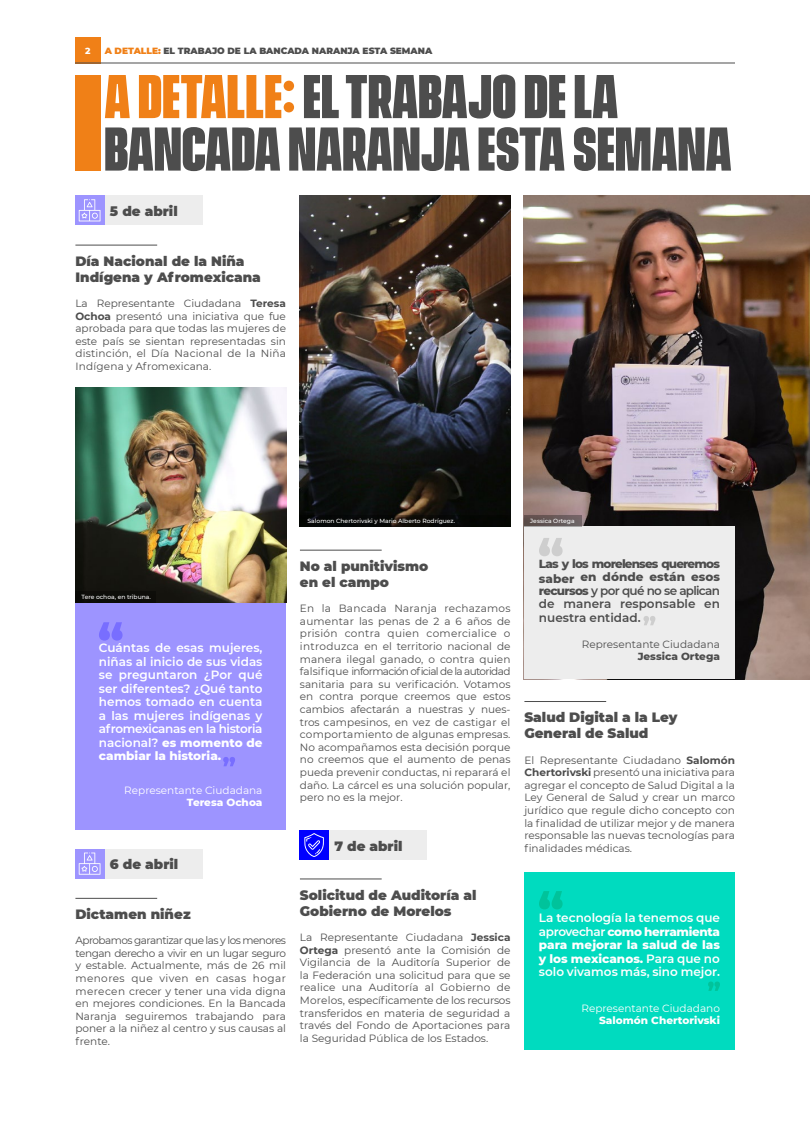
<style>
.page{position:relative;width:810px;height:1125px;background:#fff}
.page>*{position:absolute;margin:0;border:0;box-sizing:border-box;transform-origin:0 0}
.t1{font:700 56.25px/52.5px "Vanguard CF Extra";color:#4d4d4d}
.t2{font:900 13.5px/16.2px "Montserrat";color:#4d4d4d}
.t3{font:600 12px/13.5px "Montserrat";color:#fff;text-align:justify}
.t4{font:800 12px/13.5px "Montserrat";letter-spacing:-.06em;color:#4d4d4d;text-align:justify}
.t5{font:10.5px/12.6px "Montserrat";color:#4d4d4d;text-align:justify}
.t6{font:10.5px "Montserrat";color:#fff}
.t7{font:800 10.5px "Montserrat";color:#fff}
.t8{font:800 10.5px "Montserrat";color:#4d4d4d}
.t9{font:900 9px "Montserrat";color:#4d4d4d}
.t10{font:800 9px "Montserrat";color:#fff}
.t11{font:500 6px "Montserrat";color:#fff}
.s1{color:#f08017}
.s2{font-weight:700}
.s3{font-weight:800}
.s4{font-weight:600}
</style>
<div class="page">
<div style="left:75px;top:37px;width:25px;height:26px;background:#f08017"></div>
<hr style="left:75px;top:63px;width:660px;height:1px;background:#4d4d4d">
<div style="left:103px;top:196px;width:99px;height:29px;background:#ededed"></div>
<div style="left:103px;top:849px;width:99px;height:29px;background:#ededed"></div>
<div style="left:75px;top:75px;width:25px;height:96px;background:#f08017"></div>
<div style="left:75px;top:196px;width:29px;height:29px;background:#9d94ff"></div>
<div style="left:75px;top:849px;width:29px;height:29px;background:#9d94ff"></div>
<div style="left:75px;top:603px;width:211px;height:226px;background:#9d94ff"></div>
<hr style="left:75px;top:245px;width:82px;height:1px;background:#4d4d4d">
<hr style="left:300px;top:550px;width:82px;height:1px;background:#4d4d4d">
<hr style="left:524px;top:701px;width:82px;height:1px;background:#4d4d4d">
<hr style="left:300px;top:879px;width:82px;height:1px;background:#4d4d4d">
<hr style="left:75px;top:898px;width:82px;height:1px;background:#4d4d4d">
<svg style="left:79px;top:199px;width:22px;height:22px"></svg>
<svg style="left:79px;top:853px;width:22px;height:22px"></svg>
<svg style="left:99px;top:622px;width:24px;height:19px"></svg>
<svg style="left:223px;top:757px;width:12px;height:9px"></svg>
<img style="left:75px;top:387px;width:211px;height:216px">
<img style="left:300px;top:196px;width:211px;height:331px">
<div style="left:75px;top:592px;width:80px;height:11px;background:#0d0d09"></div>
<svg style="left:299px;top:516px;width:211px;height:11px;background:#090907"></svg>
<div style="left:328px;top:830px;width:99px;height:30px;background:#ededed"></div>
<div style="left:299px;top:830px;width:30px;height:30px;background:#00f"></div>
<svg style="left:304px;top:833px;width:20px;height:24px"></svg>
<img style="left:524px;top:196px;width:286px;height:483px">
<div style="left:524px;top:526px;width:211px;height:153px;background:#ededed"></div>
<div style="left:524px;top:873px;width:211px;height:177px;background:#00dbbf"></div>
<svg style="left:539px;top:538px;width:24px;height:18px"></svg>
<svg style="left:539px;top:891px;width:24px;height:18px"></svg>
<svg style="left:643px;top:616px;width:12px;height:9px"></svg>
<svg style="left:708px;top:982px;width:12px;height:9px"></svg>
<svg style="left:524px;top:515px;width:58px;height:11px"></svg>
<p class="t10" style="left:85px;top:44px;width:7px">2</p>
<p class="t9" style="left:105px;top:44px;width:329px"><span class="s1">A DETALLE:</span> EL TRABAJO DE LA BANCADA NARANJA ESTA SEMANA</p>
<h1 class="t1" style="left:104px;top:74px;width:629px"><span class="s1">A DETALLE:</span> EL TRABAJO DE LA<br>BANCADA NARANJA ESTA SEMANA</h1>
<p class="t2" style="left:110px;top:202px;width:69px">5 de abril</p>
<p class="t2" style="left:75px;top:252px;width:187px">Día Nacional de la Niña<br>Indígena y Afromexicana</p>
<p class="t5" style="left:75px;top:297px;width:212px">La Representante Ciudadana <span class="s2">Teresa Ochoa</span> presentó una iniciativa que fue aprobada para que todas las mujeres de este país se sientan representadas sin distinción, el Día Nacional de la Niña Indígena y Afromexicana.</p>
<p class="t11" style="left:81px;top:593px;width:71px">Tere ochoa, en tribuna.</p>
<p class="t3" style="left:99px;top:641px;width:165px">Cuántas de esas mujeres, niñas al inicio de sus vidas se preguntaron ¿Por qué ser diferentes? ¿Qué tanto hemos tomado en cuenta a las mujeres indígenas y afromexicanas en la historia nacional? <span class="s3">es momento de cambiar la historia.</span></p>
<p class="t6" style="left:124px;top:783px;width:140px">Representante Ciudadana</p>
<p class="t7" style="left:187px;top:795px;width:77px">Teresa Ochoa</p>
<p class="t2" style="left:110px;top:856px;width:70px">6 de abril</p>
<p class="t2" style="left:75px;top:905px;width:117px">Dictamen niñez</p>
<p class="t5" style="left:75px;top:934px;width:212px">Aprobamos garantizar que las y los menores tengan derecho a vivir en un lugar seguro y estable. Actualmente, más de 26 mil menores que viven en casas hogar merecen crecer y tener una vida digna en mejores condiciones. En la Bancada Naranja seguiremos trabajando para poner a la niñez al centro y sus causas al frente.</p>
<p class="t11" style="left:308px;top:517px;width:149px">Salomon Chertorivski y Mario Alberto Rodríguez.</p>
<p class="t11" style="left:530px;top:517px;width:46px">Jessica Ortega</p>
<p class="t2" style="left:300px;top:557px;width:130px">No al punitivismo en el campo</p>
<p class="t5" style="left:300px;top:602px;width:212px">En la Bancada Naranja rechazamos aumentar las penas de 2 a 6 años de prisión contra quien comercialice o introduzca en el territorio nacional de manera ilegal ganado, o contra quien falsifique información oficial de la autoridad sanitaria para su verificación. Votamos en contra porque creemos que estos cambios afectarán a nuestras y nues&shy;tros campesinos, en vez de castigar el comportamiento de algunas empresas.<br>No acompañamos esta decisión porque no creemos que el aumento de penas pueda prevenir conductas, ni reparará el daño. La cárcel es una solución popular, pero no es la mejor.</p>
<p class="t2" style="left:334px;top:837px;width:70px">7 de abril</p>
<p class="t4" style="left:539px;top:556px;width:183px">Las y los morelenses queremos saber en dónde están esos recursos <span class="s4">y por qué no se aplican de manera responsable en nuestra entidad.</span></p>
<p class="t5" style="left:582px;top:638px;width:140px">Representante Ciudadana</p>
<p class="t8" style="left:638px;top:649px;width:84px">Jessica Ortega</p>
<p class="t2" style="left:524px;top:708px;width:155px">Salud Digital a la Ley<br>General de Salud</p>
<p class="t5" style="left:524px;top:753px;width:212px">El Representante Ciudadano <span class="s2">Salomón Chertorivski</span> presentó una iniciativa para agregar el concepto de Salud Digital a la Ley General de Salud y crear un marco jurídico que regule dicho concepto con la finalidad de utilizar mejor y de manera responsable las nuevas tecnologías para finalidades médicas.</p>
<p class="t2" style="left:300px;top:886px;width:178px">Solicitud de Auditoría al<br>Gobierno de Morelos</p>
<p class="t5" style="left:300px;top:931px;width:212px">La Representante Ciudadana <span class="s2">Jessica Ortega</span> presentó ante la Comisión de Vigilancia de la Auditoría Superior de la Federación una solicitud para que se realice una Auditoría al Gobierno de Morelos, específicamente de los recursos transferidos en materia de seguridad a través del Fondo de Aportaciones para la Seguridad Pública de los Estados.</p>
<p class="t3" style="left:539px;top:911px;width:183px">La tecnología la tenemos que aprovechar <span class="s3">como herramienta para mejorar la salud de las y los mexicanos.</span> Para que no solo vivamos más, sino mejor.</p>
<p class="t6" style="left:581px;top:1001px;width:140px">Representante Ciudadano</p>
<p class="t7" style="left:599px;top:1013px;width:122px">Salomón Chertorivski</p>
</div>
